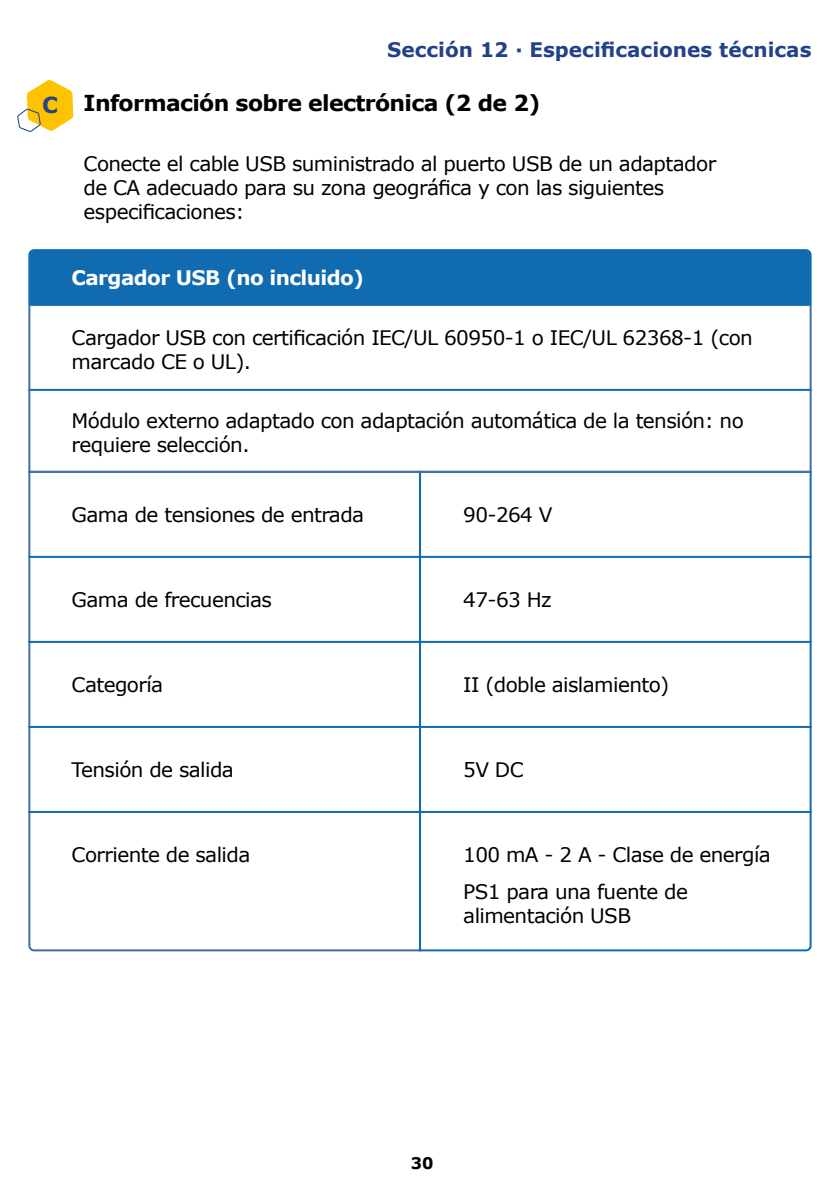
<style>
.page{position:relative;width:840px;height:1191px;background:#fff}
.page>*{position:absolute;margin:0;border:0;box-sizing:border-box;transform-origin:0 0}
.t1{font:700 22px "Verdana";letter-spacing:-.03em;color:#000}
.t2{font:20px/24px "Verdana";letter-spacing:-.03em;color:#000}
.t3{font:700 20px "Verdana";color:#224189}
.t4{font:700 20px "Verdana";letter-spacing:-.03em;color:#fff}
.t5{font:700 16px "Verdana";color:#000101}
.s1{color:#284486}
</style>
<div class="page">
<div style="left:28px;top:249px;width:783px;height:57px;background:#106bb0"></div>
<svg style="left:28px;top:470px;width:390px;height:482px"></svg>
<svg style="left:418px;top:470px;width:394px;height:482px"></svg>
<hr style="left:28px;top:389px;width:783px;height:2px;background:#106bb0">
<hr style="left:28px;top:306px;width:2px;height:166px;background:#426da6">
<hr style="left:809px;top:306px;width:2px;height:166px;background:#426da6">
<hr style="left:28px;top:471px;width:783px;height:2px;background:#426da6">
<hr style="left:28px;top:556px;width:783px;height:2px;background:#106bb0">
<hr style="left:28px;top:641px;width:783px;height:2px;background:#106bb0">
<hr style="left:28px;top:726px;width:783px;height:2px;background:#106bb0">
<hr style="left:28px;top:811px;width:783px;height:2px;background:#106bb0">
<svg style="left:17px;top:80px;width:56px;height:52px"></svg>
<p class="t3" style="left:387px;top:37px;width:425px">Sección 12 · Especificaciones técnicas</p>
<p class="t1" style="left:42px;top:88px;width:499px"><span class="s1">C</span> Información sobre electrónica (2 de 2)</p>
<p class="t2" style="left:84px;top:152px;width:633px">Conecte el cable USB suministrado al puerto USB de un adaptador de CA adecuado para su zona geográfica y con las siguientes especificaciones:</p>
<p class="t4" style="left:72px;top:264px;width:294px">Cargador USB (no incluido)</p>
<p class="t2" style="left:72px;top:326px;width:682px">Cargador USB con certificación IEC/UL 60950-1 o IEC/UL 62368-1 (con marcado CE o UL).</p>
<p class="t2" style="left:72px;top:409px;width:673px">Módulo externo adaptado con adaptación automática de la tensión: no requiere selección.</p>
<p class="t2" style="left:72px;top:502px;width:294px">Gama de tensiones de entrada</p>
<p class="t2" style="left:463px;top:502px;width:91px">90-264 V</p>
<p class="t2" style="left:72px;top:587px;width:202px">Gama de frecuencias</p>
<p class="t2" style="left:463px;top:587px;width:90px">47-63 Hz</p>
<p class="t2" style="left:72px;top:672px;width:93px">Categoría</p>
<p class="t2" style="left:463px;top:672px;width:207px">II (doble aislamiento)</p>
<p class="t2" style="left:72px;top:757px;width:164px">Tensión de salida</p>
<p class="t2" style="left:463px;top:757px;width:62px">5V DC</p>
<p class="t2" style="left:72px;top:842px;width:180px">Corriente de salida</p>
<p class="t2" style="left:463px;top:836px;width:309px;line-height:37.2px">100 mA - 2 A - Clase de energía<br>PS1 para una fuente de</p>
<p class="t2" style="left:463px;top:904px;width:169px">alimentación USB</p>
<p class="t5" style="left:410px;top:1152px;width:24px">30</p>
</div>
